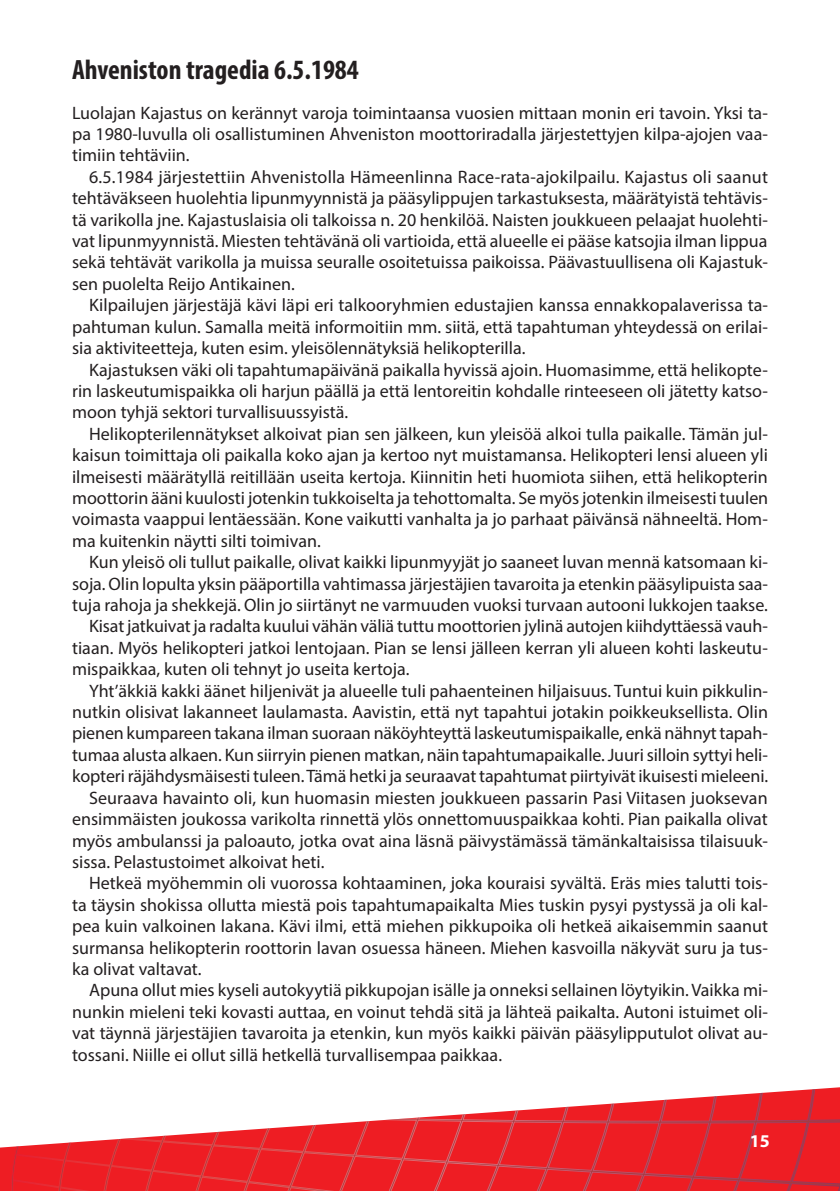
<style>
.page{position:relative;width:840px;height:1191px;background:#fff}
.page>*{position:absolute;margin:0;border:0;box-sizing:border-box;transform-origin:0 0}
.otsikko_uusi{font:700 condensed 28px "Myriad Pro";color:#231f20}
.leipis_sis{font:18px/21.4px "Myriad Pro";color:#231f20;text-align:justify}
.leipis{font:18px/21.4px "Myriad Pro";color:#231f20;text-align:justify}
.t1{font:700 18px "Myriad Pro";color:#fff}
</style>
<div class="page">
<svg style="left:0;top:1087px;width:839px;height:104px"></svg>
<p class="otsikko_uusi" style="left:72px;top:52px;width:288px">Ahveniston tragedia 6.5.1984</p>
<p class="leipis" style="left:72px;top:102px;width:697px">Luolajan Kajastus on kerännyt varoja toimintaansa vuosien mittaan monin eri tavoin. Yksi ta&shy;pa 1980-luvulla oli osallistuminen Ahveniston moottoriradalla järjestettyjen kilpa-ajojen vaa&shy;timiin tehtäviin.</p>
<p class="leipis_sis" style="left:72px;top:166px;width:697px;text-indent:17px">6.5.1984 järjestettiin Ahvenistolla Hämeenlinna Race-rata-ajokilpailu. Kajastus oli saanut tehtäväkseen huolehtia lipunmyynnistä ja pääsylippujen tarkastuksesta, määrätyistä tehtävis&shy;tä varikolla jne. Kajastuslaisia oli talkoissa n. 20 henkilöä. Naisten joukkueen pelaajat huolehti&shy;vat lipunmyynnistä. Miesten tehtävänä oli vartioida, että alueelle ei pääse katsojia ilman lippua sekä tehtävät varikolla ja muissa seuralle osoitetuissa paikoissa. Päävastuullisena oli Kajastuk&shy;sen puolelta Reijo Antikainen.</p>
<p class="leipis_sis" style="left:72px;top:294px;width:697px;text-indent:17px">Kilpailujen järjestäjä kävi läpi eri talkooryhmien edustajien kanssa ennakkopalaverissa ta&shy;pahtuman kulun. Samalla meitä informoitiin mm. siitä, että tapahtuman yhteydessä on erilai&shy;sia aktiviteetteja, kuten esim. yleisölennätyksiä helikopterilla.</p>
<p class="leipis_sis" style="left:72px;top:358px;width:697px;text-indent:17px">Kajastuksen väki oli tapahtumapäivänä paikalla hyvissä ajoin. Huomasimme, että helikopte&shy;rin laskeutumispaikka oli harjun päällä ja että lentoreitin kohdalle rinteeseen oli jätetty katso&shy;moon tyhjä sektori turvallisuussyistä.</p>
<p class="leipis_sis" style="left:72px;top:423px;width:697px;text-indent:17px">Helikopterilennätykset alkoivat pian sen jälkeen, kun yleisöä alkoi tulla paikalle. Tämän jul&shy;kaisun toimittaja oli paikalla koko ajan ja kertoo nyt muistamansa. Helikopteri lensi alueen yli ilmeisesti määrätyllä reitillään useita kertoja. Kiinnitin heti huomiota siihen, että helikopterin moottorin ääni kuulosti jotenkin tukkoiselta ja tehottomalta. Se myös jotenkin ilmeisesti tuulen voimasta vaappui lentäessään. Kone vaikutti vanhalta ja jo parhaat päivänsä nähneeltä. Hom&shy;ma kuitenkin näytti silti toimivan.</p>
<p class="leipis_sis" style="left:72px;top:551px;width:697px;text-indent:17px">Kun yleisö oli tullut paikalle, olivat kaikki lipunmyyjät jo saaneet luvan mennä katsomaan ki&shy;soja. Olin lopulta yksin pääportilla vahtimassa järjestäjien tavaroita ja etenkin pääsylipuista saa&shy;tuja rahoja ja shekkejä. Olin jo siirtänyt ne varmuuden vuoksi turvaan autooni lukkojen taakse.</p>
<p class="leipis_sis" style="left:72px;top:615px;width:697px;text-indent:17px">Kisat jatkuivat ja radalta kuului vähän väliä tuttu moottorien jylinä autojen kiihdyttäessä vauh&shy;tiaan. Myös helikopteri jatkoi lentojaan. Pian se lensi jälleen kerran yli alueen kohti laskeutu&shy;mispaikkaa, kuten oli tehnyt jo useita kertoja.</p>
<p class="leipis_sis" style="left:72px;top:679px;width:697px;text-indent:17px">Yht’äkkiä kakki äänet hiljenivät ja alueelle tuli pahaenteinen hiljaisuus. Tuntui kuin pikkulin&shy;nutkin olisivat lakanneet laulamasta. Aavistin, että nyt tapahtui jotakin poikkeuksellista. Olin pienen kumpareen takana ilman suoraan näköyhteyttä laskeutumispaikalle, enkä nähnyt tapah&shy;tumaa alusta alkaen. Kun siirryin pienen matkan, näin tapahtumapaikalle. Juuri silloin syttyi heli&shy;kopteri räjähdysmäisesti tuleen. Tämä hetki ja seuraavat tapahtumat piirtyivät ikuisesti mieleeni.</p>
<p class="leipis_sis" style="left:72px;top:786px;width:697px;text-indent:17px">Seuraava havainto oli, kun huomasin miesten joukkueen passarin Pasi Viitasen juoksevan ensimmäisten joukossa varikolta rinnettä ylös onnettomuuspaikkaa kohti. Pian paikalla olivat myös ambulanssi ja paloauto, jotka ovat aina läsnä päivystämässä tämänkaltaisissa tilaisuuk&shy;sissa. Pelastustoimet alkoivat heti.</p>
<p class="leipis_sis" style="left:72px;top:872px;width:697px;text-indent:17px">Hetkeä myöhemmin oli vuorossa kohtaaminen, joka kouraisi syvältä. Eräs mies talutti tois&shy;ta täysin shokissa ollutta miestä pois tapahtumapaikalta Mies tuskin pysyi pystyssä ja oli kal&shy;pea kuin valkoinen lakana. Kävi ilmi, että miehen pikkupoika oli hetkeä aikaisemmin saanut surmansa helikopterin roottorin lavan osuessa häneen. Miehen kasvoilla näkyvät suru ja tus&shy;ka olivat valtavat.</p>
<p class="leipis_sis" style="left:72px;top:979px;width:697px;text-indent:17px">Apuna ollut mies kyseli autokyytiä pikkupojan isälle ja onneksi sellainen löytyikin. Vaikka mi&shy;nunkin mieleni teki kovasti auttaa, en voinut tehdä sitä ja lähteä paikalta. Autoni istuimet oli&shy;vat täynnä järjestäjien tavaroita ja etenkin, kun myös kaikki päivän pääsylipputulot olivat au&shy;tossani. Niille ei ollut sillä hetkellä turvallisempaa paikkaa.</p>
<p class="t1" style="left:749px;top:1128px;width:21px">15</p>
</div>
